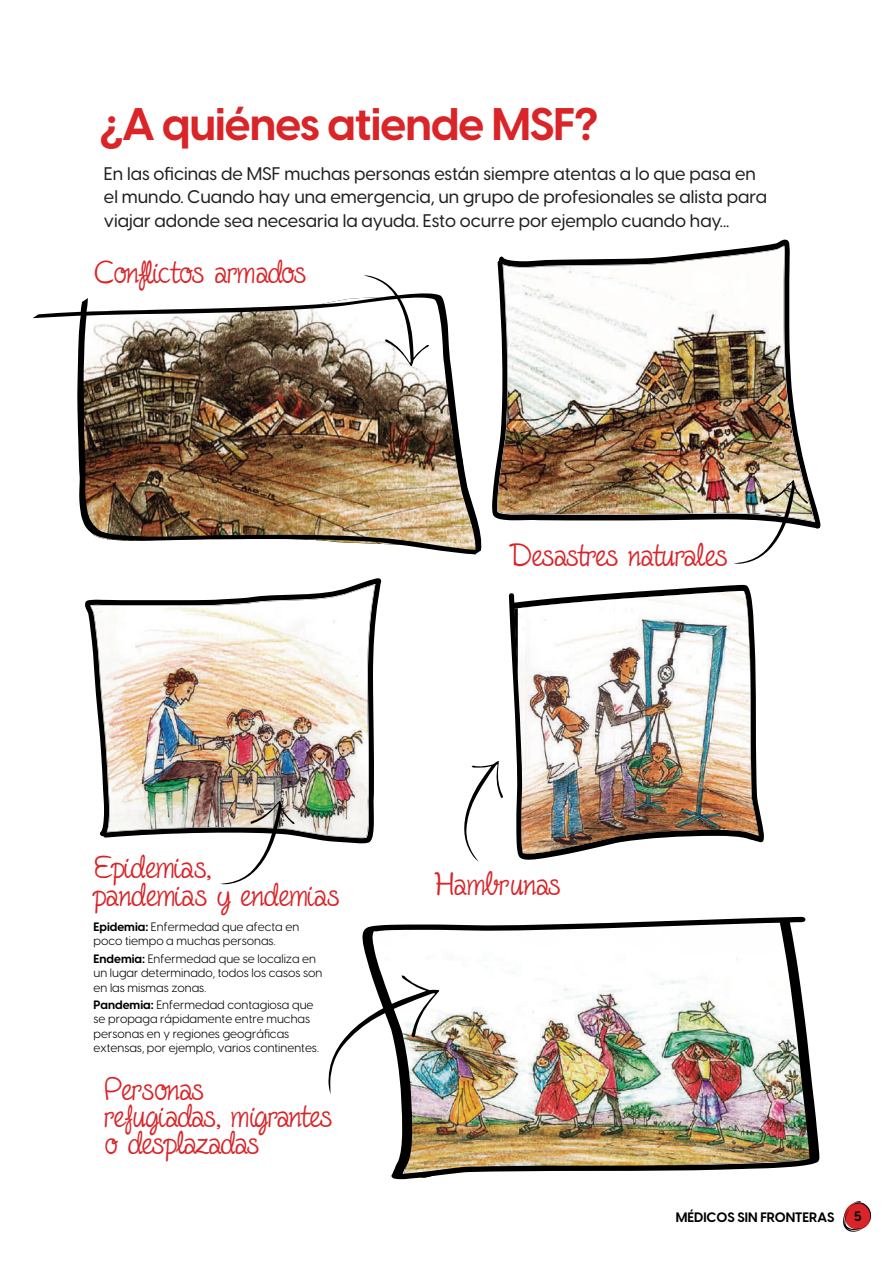
<style>
.page{position:relative;width:893px;height:1263px;background:#fff}
.page>*{position:absolute;margin:0;border:0;box-sizing:border-box;transform-origin:0 0}
.t1{font:319.5px "Peax Webdesigncircles";color:#000001;scale:1.52 1}
.t2{font:700 45px "Visby CF";letter-spacing:-.02em;color:#d92428}
.t3{font:36px/27px "Fineliner Script";color:#d92428}
.t4{font:500 18px/23.4px "Visby CF";color:#231f20}
.t5{font:700 13.5px "Visby CF";color:#000001}
.t6{font:12px/14.4px "Visby CF";color:#000001}
.s1{font-weight:700}
</style>
<div class="page">
<img style="left:82px;top:295px;width:394px;height:259px">
<img style="left:362px;top:917px;width:457px;height:262px">
<svg style="left:492px;top:239px;width:328px;height:290px"></svg>
<img style="left:497px;top:246px;width:317px;height:275px">
<svg style="left:509px;top:585px;width:255px;height:275px"></svg>
<img style="left:518px;top:591px;width:240px;height:263px">
<svg style="left:85px;top:578px;width:296px;height:265px"></svg>
<img style="left:91px;top:585px;width:284px;height:253px">
<svg style="left:328px;top:975px;width:111px;height:119px"></svg>
<img style="left:220px;top:801px;width:75px;height:83px">
<svg style="left:464px;top:761px;width:39px;height:101px"></svg>
<svg style="left:363px;top:275px;width:66px;height:91px"></svg>
<img style="left:733px;top:480px;width:75px;height:84px">
<svg style="left:843px;top:1201px;width:28px;height:31px"></svg>
<h2 class="t2" style="left:100px;top:95px;width:500px">¿A quiénes atiende MSF?</h2>
<h3 class="t4" style="left:104px;top:162px;width:665px">En las oficinas de MSF muchas personas están siempre atentas a lo que pasa en el mundo. Cuando hay una emergencia, un grupo de profesionales se alista para viajar adonde sea necesaria la ayuda. Esto ocurre por ejemplo cuando hay...</h3>
<h3 class="t3" style="left:95px;top:259px;width:213px">Conflictos armados</h3>
<h1 class="t1" style="left:77px;top:220px;width:300px">V</h1>
<h3 class="t3" style="left:512px;top:543px;width:217px">Desastres naturales</h3>
<h3 class="t3" style="left:95px;top:854px;width:246px;line-height:28.2px">Epidemias,<br>pandemias y endemias</h3>
<p class="t6" style="left:94px;top:919px;width:207px"><span class="s1">Epidemia:</span> Enfermedad que afecta en poco tiempo a muchas personas.</p>
<p class="t6" style="left:94px;top:951px;width:230px"><span class="s1">Endemia:</span> Enfermedad que se localiza en un lugar determinado, todos los casos son en las mismas zonas.</p>
<p class="t6" style="left:94px;top:997px;width:227px"><span class="s1">Pandemia:</span> Enfermedad contagiosa que se propaga rápidamente entre muchas personas en y regiones geográficas extensas, por ejemplo, varios continentes.</p>
<h3 class="t3" style="left:105px;top:1076px;width:229px">Personas<br>refugiadas, migrantes o desplazadas</h3>
<h3 class="t3" style="left:435px;top:871px;width:127px">Hambrunas</h3>
<p class="t5" style="left:676px;top:1209px;width:160px">MÉDICOS SIN FRONTERAS</p>
<p class="t5" style="left:854px;top:1207px;width:9px">5</p>
</div>
